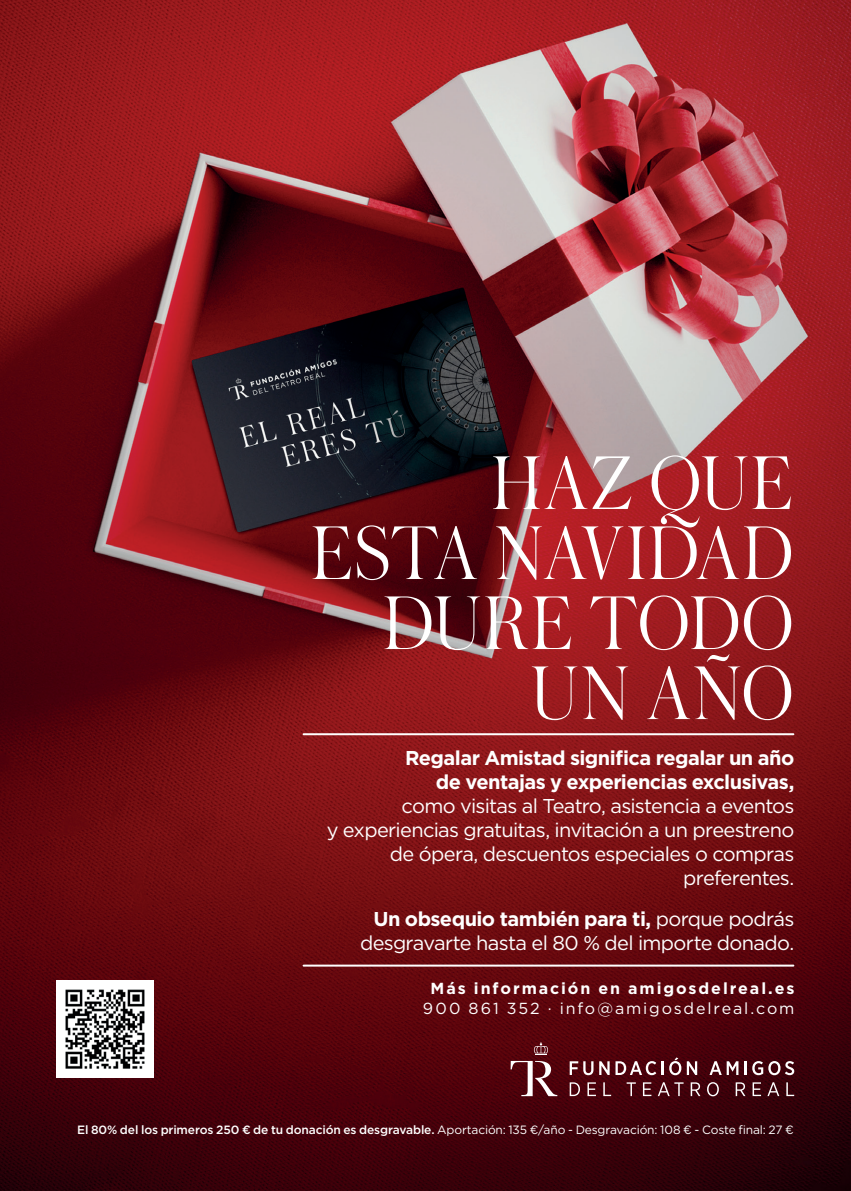
<style>
.page{position:relative;width:851px;height:1191px;background:#fff}
.page>*{position:absolute;margin:0;border:0;box-sizing:border-box;transform-origin:0 0}
.t1{font:300 80px/70px "Austin";letter-spacing:.005em;color:#fff;text-align:right}
.t2{font:20px/24px "Gotham";letter-spacing:-.035em;color:#fff;text-align:right}
.t3{font:700 20px/24px "Gotham";letter-spacing:-.03em;color:#fff;text-align:right}
.t4{font:700 16px "Gotham";letter-spacing:.12em;color:#fff}
.t5{font:16px "Gotham";letter-spacing:.115em;color:#fff}
.t6{font:12px "Gotham";letter-spacing:-.015em;color:#fff}
.s1{font-weight:700}
.s2{font-weight:500}
</style>
<div class="page">
<img style="left:0;top:0;width:850px;height:1191px">
<svg style="left:510px;top:1061px;width:47px;height:35px"></svg>
<svg style="left:533px;top:1042px;width:15px;height:13px"></svg>
<svg style="left:569px;top:1061px;width:24px;height:14px"></svg>
<svg style="left:599px;top:1061px;width:10px;height:14px"></svg>
<svg style="left:615px;top:1061px;width:48px;height:14px"></svg>
<svg style="left:669px;top:1057px;width:28px;height:18px"></svg>
<svg style="left:709px;top:1061px;width:29px;height:14px"></svg>
<svg style="left:744px;top:1061px;width:2px;height:14px"></svg>
<svg style="left:752px;top:1061px;width:42px;height:14px"></svg>
<svg style="left:569px;top:1082px;width:11px;height:14px"></svg>
<svg style="left:587px;top:1082px;width:9px;height:14px"></svg>
<svg style="left:603px;top:1082px;width:8px;height:14px"></svg>
<svg style="left:626px;top:1082px;width:9px;height:14px"></svg>
<svg style="left:642px;top:1082px;width:9px;height:14px"></svg>
<svg style="left:657px;top:1082px;width:26px;height:14px"></svg>
<svg style="left:690px;top:1082px;width:10px;height:14px"></svg>
<svg style="left:707px;top:1082px;width:11px;height:14px"></svg>
<svg style="left:735px;top:1082px;width:10px;height:14px"></svg>
<svg style="left:752px;top:1082px;width:9px;height:14px"></svg>
<svg style="left:767px;top:1082px;width:12px;height:14px"></svg>
<svg style="left:786px;top:1082px;width:8px;height:14px"></svg>
<hr style="left:303px;top:964px;width:490px;height:2px;background:#fff">
<hr style="left:303px;top:733px;width:490px;height:2px;background:#fff">
<img style="left:57px;top:980px;width:96px;height:97px">
<h1 class="t1" style="left:310px;top:445px;width:485px">HAZ QUE<br>ESTA NAVIDAD<br>DURE TODO<br>UN AÑO</h1>
<p class="t3" style="left:405px;top:746px;width:390px">Regalar Amistad significa regalar un año de ventajas y experiencias exclusivas,</p>
<p class="t2" style="left:326px;top:794px;width:469px">como visitas al Teatro, asistencia a eventos<br>y experiencias gratuitas, invitación a un preestreno de ópera, descuentos especiales o compras preferentes.</p>
<p class="t2" style="left:360px;top:907px;width:436px"><span class="s1">Un obsequio también para ti,</span> porque podrás desgravarte hasta el 80 % del importe donado.</p>
<p class="t4" style="left:430px;top:977px;width:365px">Más información en amigosdelreal.es</p>
<p class="t5" style="left:423px;top:997px;width:373px">900 861 352 · info@amigosdelreal.com</p>
<p class="t6" style="left:77px;top:1122px;width:718px"><span class="s2">El 80% del los primeros 250 € de tu donación es desgravable.</span> Aportación: 135 €/año - Desgravación: 108 € - Coste final: 27 €</p>
</div>
